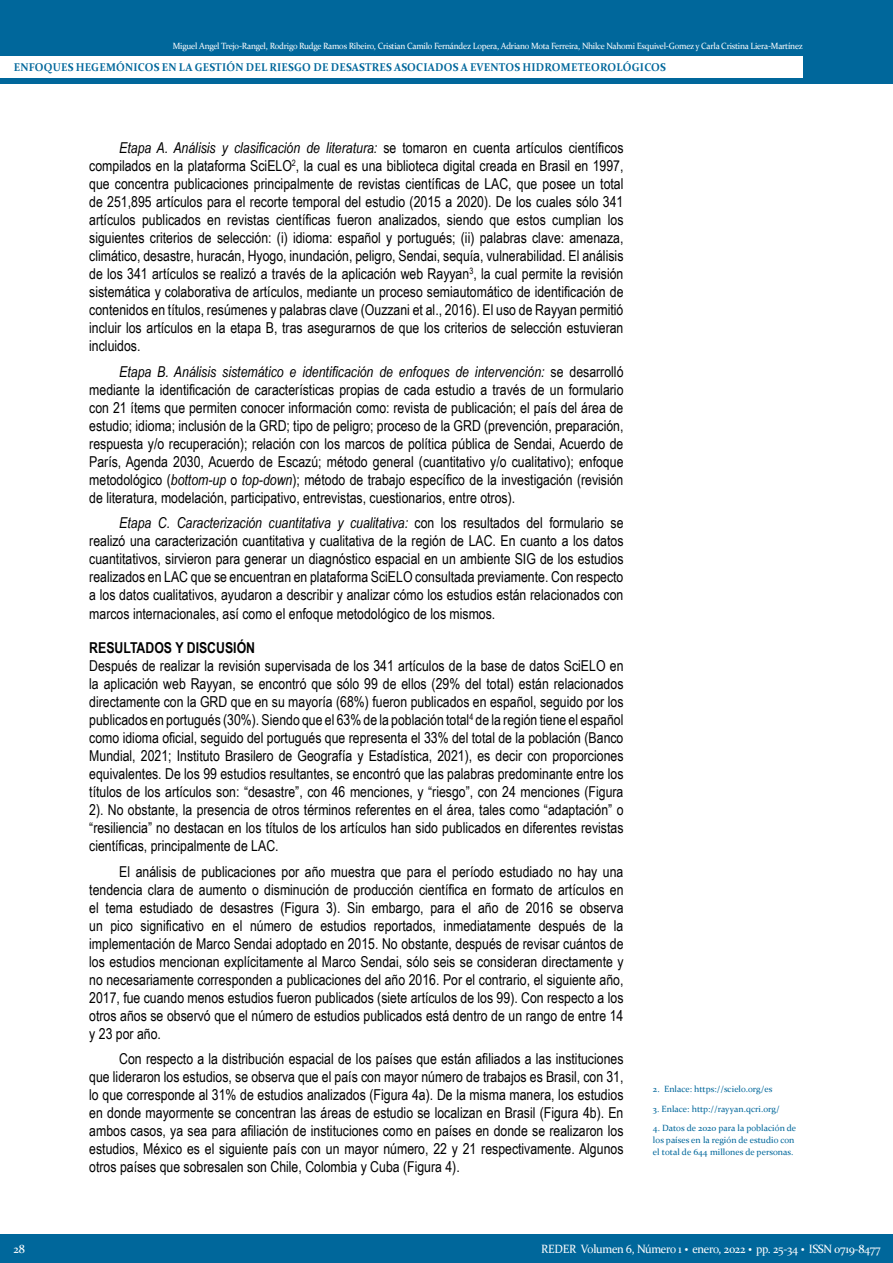
<style>
.page{position:relative;width:893px;height:1263px;background:#fff}
.page>*{position:absolute;margin:0;border:0;box-sizing:border-box;transform-origin:0 0}
.Cuerpo{font:15px/18px "Arial Narrow";color:#000;text-align:justify}
.Cuerpo_PRIMER_PÁRRAF{font:15px/18px "Arial Narrow";color:#000;text-align:justify}
.Subtítulos{font:700 15px "Arial Narrow";color:#000}
.t1{font:12px "Constantia";letter-spacing:-.025em;color:#fff;scale:.95 1}
.t2{font:700 11.25px "Constantia";letter-spacing:.02em;color:#00679b;scale:.95 1}
.Notas{font:9px/12px "Constantia";color:#00679b}
.t3{font:9px "Constantia";letter-spacing:-.025em;color:#fff;scale:.95 1}
.s1{font-style:italic}
.s2{font-weight:700;font-size:18px}
</style>
<div class="page">
<div style="left:0;top:0;width:893px;height:84px;background:#00679b"></div>
<div style="left:0;top:56px;width:803px;height:22px;background:#fff"></div>
<div style="left:0;top:1234px;width:893px;height:29px;background:#00679b"></div>
<p class="t3" style="left:173px;top:40px;width:665px">Miguel Angel Trejo-Rangel, Rodrigo Rudge Ramos Ribeiro, Cristian Camilo Fernández Lopera, Adriano Mota Ferreira, Nhilce Nahomi Esquivel-Gomez y Carla Cristina Liera-Martínez</p>
<p class="t2" style="left:14px;top:60px;width:688px">ENFOQUES HEGEMÓNICOS EN LA GESTIÓN DEL RIESGO DE DESASTRES ASOCIADOS A EVENTOS HIDROMETEOROLÓGICOS</p>
<p class="Cuerpo" style="left:89px;top:139px;width:536px;text-indent:30px"><span class="s1">Etapa A. Análisis y clasificación de literatura:</span> se tomaron en cuenta artículos científicos compilados en la plataforma SciELO<sup>2</sup>, la cual es una biblioteca digital creada en Brasil en 1997, que concentra publicaciones principalmente de revistas científicas de LAC, que posee un total de 251,895 artículos para el recorte temporal del estudio (2015 a 2020). De los cuales sólo 341 artículos publicados en revistas científicas fueron analizados, siendo que estos cumplian los siguientes criterios de selección: (i) idioma: español y portugués; (ii) palabras clave: amenaza, climático, desastre, huracán, Hyogo, inundación, peligro, Sendai, sequía, vulnerabilidad. El análisis de los 341 artículos se realizó a través de la aplicación web Rayyan<sup>3</sup>, la cual permite la revisión sistemática y colaborativa de artículos, mediante un proceso semiautomático de identificación de contenidos en títulos, resúmenes y palabras clave (Ouzzani et al., 2016). El uso de Rayyan permitió incluir los artículos en la etapa B, tras asegurarnos de que los criterios de selección estuvieran incluidos.</p>
<p class="Cuerpo" style="left:89px;top:362px;width:536px;text-indent:30px"><span class="s1">Etapa B. Análisis sistemático e identificación de enfoques de intervención:</span> se desarrolló mediante la identificación de características propias de cada estudio a través de un formulario con 21 ítems que permiten conocer información como: revista de publicación; el país del área de estudio; idioma; inclusión de la GRD; tipo de peligro; proceso de la GRD (prevención, preparación, respuesta y/o recuperación); relación con los marcos de política pública de Sendai, Acuerdo de París, Agenda 2030, Acuerdo de Escazú; método general (cuantitativo y/o cualitativo); enfoque metodológico (<span class="s1">bottom-up</span> o <span class="s1">top-down</span>); método de trabajo específico de la investigación (revisión de literatura, modelación, participativo, entrevistas, cuestionarios, entre otros).</p>
<p class="Cuerpo" style="left:89px;top:514px;width:536px;text-indent:30px"><span class="s1">Etapa C. Caracterización cuantitativa y cualitativa:</span> con los resultados del formulario se realizó una caracterización cuantitativa y cualitativa de la región de LAC. En cuanto a los datos cuantitativos, sirvieron para generar un diagnóstico espacial en un ambiente SIG de los estudios realizados en LAC que se encuentran en plataforma SciELO consultada previamente. Con respecto a los datos cualitativos, ayudaron a describir y analizar cómo los estudios están relacionados con marcos internacionales, así como el enfoque metodológico de los mismos.</p>
<p class="Subtítulos" style="left:89px;top:636px;width:167px">RESULTADOS Y DISCUSIÓN</p>
<p class="Cuerpo_PRIMER_PÁRRAF" style="left:89px;top:656px;width:536px">Después de realizar la revisión supervisada de los 341 artículos de la base de datos SciELO en la aplicación web Rayyan, se encontró que sólo 99 de ellos (29% del total) están relacionados directamente con la GRD que en su mayoría (68%) fueron publicados en español, seguido por los publicados en portugués (30%). Siendo que el 63% de la población total<sup>4</sup> de la región tiene el español como idioma oficial, seguido del portugués que representa el 33% del total de la población (Banco Mundial, 2021; Instituto Brasilero de Geografía y Estadística, 2021), es decir con proporciones equivalentes. De los 99 estudios resultantes, se encontró que las palabras predominante entre los títulos de los artículos son: “desastre”, con 46 menciones, y “riesgo”, con 24 menciones (Figura 2). No obstante, la presencia de otros términos referentes en el área, tales como “adaptación” o “resiliencia” no destacan en los títulos de los artículos han sido publicados en diferentes revistas científicas, principalmente de LAC.</p>
<p class="Cuerpo" style="left:89px;top:862px;width:536px;text-indent:30px">El análisis de publicaciones por año muestra que para el período estudiado no hay una tendencia clara de aumento o disminución de producción científica en formato de artículos en el tema estudiado de desastres (Figura 3). Sin embargo, para el año de 2016 se observa un pico significativo en el número de estudios reportados, inmediatamente después de la implementación de Marco Sendai adoptado en 2015. No obstante, después de revisar cuántos de los estudios mencionan explícitamente al Marco Sendai, sólo seis se consideran directamente y no necesariamente corresponden a publicaciones del año 2016. Por el contrario, el siguiente año, 2017, fue cuando menos estudios fueron publicados (siete artículos de los 99). Con respecto a los otros años se observó que el número de estudios publicados está dentro de un rango de entre 14 y 23 por año.</p>
<p class="Cuerpo" style="left:89px;top:1049px;width:536px;text-indent:30px">Con respecto a la distribución espacial de los países que están afiliados a las instituciones que lideraron los estudios, se observa que el país con mayor número de trabajos es Brasil, con 31, lo que corresponde al 31% de estudios analizados (Figura 4a). De la misma manera, los estudios en donde mayormente se concentran las áreas de estudio se localizan en Brasil (Figura 4b). En ambos casos, ya sea para afiliación de instituciones como en países en donde se realizaron los estudios, México es el siguiente país con un mayor número, 22 y 21 respectivamente. Algunos otros países que sobresalen son Chile, Colombia y Cuba (Figura 4).</p>
<p class="Notas" style="left:653px;top:1083px;width:121px">2. Enlace: https://scielo.org/es</p>
<p class="Notas" style="left:653px;top:1102px;width:128px">3. Enlace: http://rayyan.qcri.org/</p>
<p class="Notas" style="left:653px;top:1122px;width:145px">4. Datos de 2020 para la población de los países en la región de estudio con el total de 644 millones de personas.</p>
<p class="t1" style="left:14px;top:1241px;width:13px">28</p>
<p class="t1" style="left:541px;top:1240px;width:359px">REDER Volumen 6, Número 1 <span class="s2">·</span> enero, 2022 <span class="s2">·</span> pp. 25-34 <span class="s2">·</span> ISSN 0719-8477</p>
</div>
